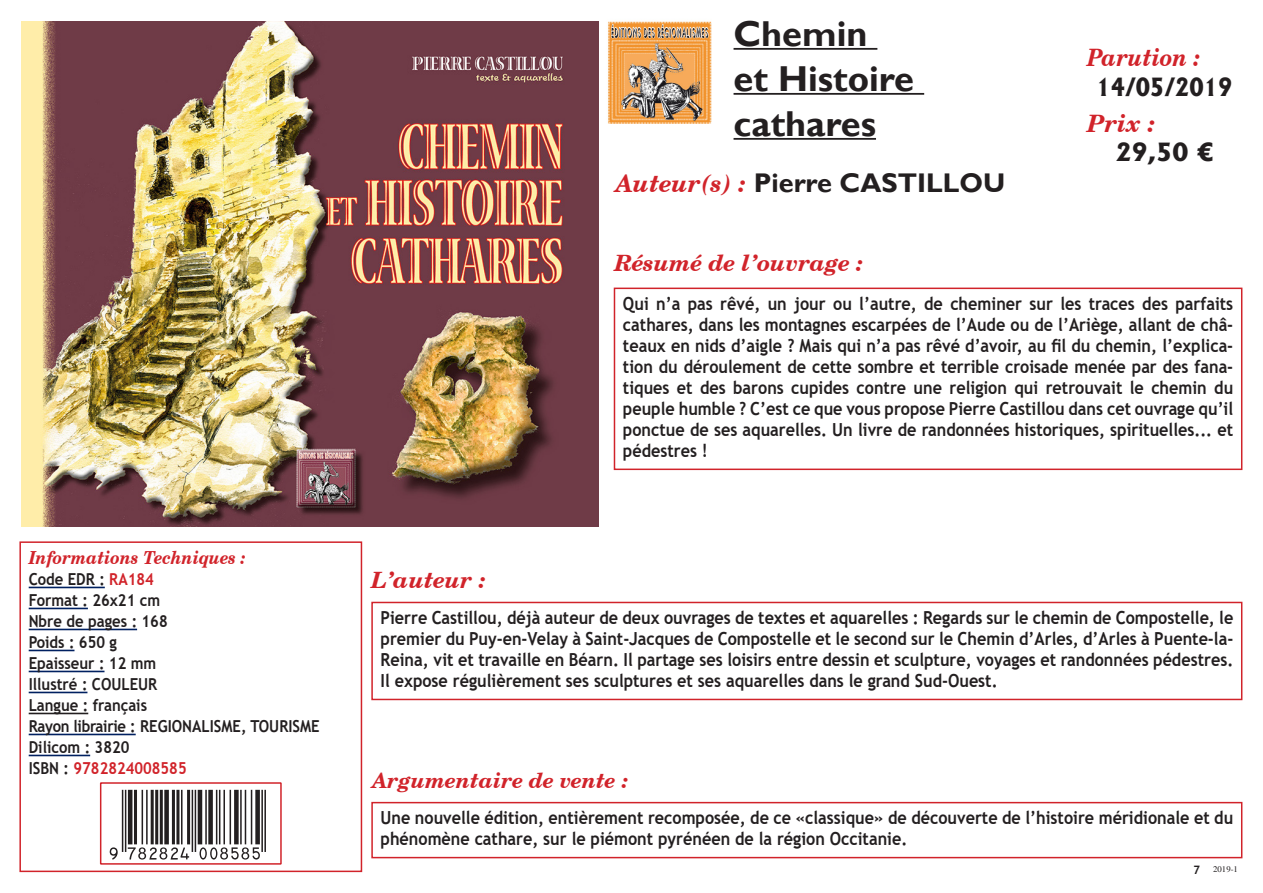
<style>
.page{position:relative;width:1263px;height:893px;background:#fff}
.page>*{position:absolute;margin:0;border:0;box-sizing:border-box;transform-origin:0 0}
.t1{font:700 36px "Gill Sans";color:#231f20}
.t2{font:700 27px "Gill Sans";color:#231f20}
.t3{font:800 24px "Albertus";color:#231f20;scale:.9 1}
.t4{font:italic 700 24px "Century Schoolbook BT";color:#d1232a;scale:.9 1}
.t5{font:800 24px "Albertus";color:#231f20}
.t6{font:italic 700 24px "Century Schoolbook BT";color:#d1232a}
.t7{font:italic 700 22.5px "Century Schoolbook BT";color:#d1232a}
.t8{font:italic 700 21px "Century Schoolbook BT";color:#d1232a}
.Texte_1{font:700 18px/21px "Trebuchet MS";color:#231f20;text-align:justify;scale:.9 1}
.Texte_1-2{font:italic 700 18px "Century Schoolbook BT";color:#d1232a;scale:.9 1}
.Texte_1-3{font:700 16.5px "Trebuchet MS";color:#231f20;scale:.9 1}
.Texte_1-4{font:700 16.5px "Trebuchet MS";color:#d1232a;scale:.9 1}
.t9{font:8.7px "Times";color:#231f20}
.s1{color:#d1232a}
.s2{color:#231f20}
.s3{font-family:"Century Schoolbook BT";font-style:italic;font-size:24px;color:#d1232a}
.s4{font-family:"Trebuchet MS";font-weight:700;font-size:11.55px}
</style>
<div class="page">
<hr style="left:733px;top:48px;width:144px;height:2px;background:#231f20">
<hr style="left:733px;top:93px;width:191px;height:2px;background:#231f20">
<hr style="left:733px;top:138px;width:143px;height:2px;background:#231f20">
<div style="left:19px;top:541px;width:343px;height:331px;border:2px solid #d1232a"></div>
<hr style="left:29px;top:587px;width:76px;height:1px;background:#002060">
<hr style="left:29px;top:608px;width:59px;height:1px;background:#002060">
<hr style="left:29px;top:629px;width:108px;height:1px;background:#002060">
<hr style="left:29px;top:650px;width:45px;height:1px;background:#002060">
<hr style="left:29px;top:671px;width:76px;height:1px;background:#002060">
<hr style="left:29px;top:692px;width:58px;height:1px;background:#002060">
<hr style="left:29px;top:713px;width:59px;height:1px;background:#231f20">
<hr style="left:29px;top:734px;width:107px;height:1px;background:#002060">
<hr style="left:29px;top:755px;width:61px;height:1px;background:#002060">
<div style="left:100px;top:782px;width:182px;height:83px;border:2px solid #d1232a"></div>
<div style="left:614px;top:288px;width:628px;height:182px;border:2px solid #d1232a"></div>
<div style="left:371px;top:602px;width:871px;height:98px;border:2px solid #d1232a"></div>
<img style="left:21px;top:21px;width:577px;height:505px">
<img style="left:608px;top:21px;width:104px;height:103px">
<div style="left:371px;top:802px;width:871px;height:56px;border:2px solid #d1232a"></div>
<p class="Texte_1-2" style="left:29px;top:545px;width:243px">Informations Techniques :</p>
<p class="Texte_1-3" style="left:29px;top:569px;width:141px">Code EDR : <span class="s1">RA184</span></p>
<p class="Texte_1-3" style="left:29px;top:590px;width:148px">Format : 26x21 cm</p>
<p class="Texte_1-3" style="left:29px;top:611px;width:156px">Nbre de pages : 168</p>
<p class="Texte_1-3" style="left:29px;top:632px;width:100px">Poids : 650 g</p>
<p class="Texte_1-3" style="left:29px;top:653px;width:143px">Epaisseur : 12 mm</p>
<p class="Texte_1-3" style="left:29px;top:674px;width:144px">Illustré : COULEUR</p>
<p class="Texte_1-3" style="left:29px;top:695px;width:133px">Langue : français</p>
<p class="Texte_1-3" style="left:29px;top:716px;width:325px">Rayon librairie : REGIONALISME, TOURISME</p>
<p class="Texte_1-3" style="left:29px;top:737px;width:113px">Dilicom : 3820</p>
<p class="Texte_1-4" style="left:29px;top:758px;width:177px"><span class="s2">ISBN :</span> 9782824008585</p>
<p class="t1" style="left:733px;top:13px;width:135px">Chemin</p>
<p class="t1" style="left:733px;top:58px;width:182px">et Histoire</p>
<p class="t1" style="left:733px;top:103px;width:144px">cathares</p>
<p class="t2" style="left:615px;top:167px;width:391px"><span class="s3">Auteur(s) :</span> Pierre CASTILLOU</p>
<p class="t7" style="left:614px;top:247px;width:251px">Résumé de l’ouvrage :</p>
<p class="t4" style="left:1087px;top:41px;width:128px">Parution :</p>
<p class="t3" style="left:1096px;top:72px;width:153px">14/05/2019</p>
<p class="t6" style="left:1087px;top:106px;width:70px">Prix :</p>
<p class="t5" style="left:1116px;top:137px;width:99px">29,50 €</p>
<p class="t7" style="left:371px;top:564px;width:117px">L’auteur :</p>
<p class="Texte_1" style="left:623px;top:293px;width:680px">Qui n’a pas rêvé, un jour ou l’autre, de cheminer sur les traces des parfaits cathares, dans les montagnes escarpées de l’Aude ou de l’Ariège, allant de châ&shy;teaux en nids d’aigle ? Mais qui n’a pas rêvé d’avoir, au fil du chemin, l’explica&shy;tion du déroulement de cette sombre et terrible croisade menée par des fana&shy;tiques et des barons cupides contre une religion qui retrouvait le chemin du peuple humble ? C’est ce que vous propose Pierre Castillou dans cet ouvrage qu’il ponctue de ses aquarelles. Un livre de randonnées historiques, spirituelles... et pédestres !</p>
<p class="Texte_1" style="left:381px;top:607px;width:949px">Pierre Castillou, déjà auteur de deux ouvrages de textes et aquarelles : Regards sur le chemin de Compostelle, le premier du Puy-en-Velay à Saint-Jacques de Compostelle et le second sur le Chemin d’Arles, d’Arles à Puente-la-Reina, vit et travaille en Béarn. Il partage ses loisirs entre dessin et sculpture, voyages et randonnées pédestres.<br>Il expose régulièrement ses sculptures et ses aquarelles dans le grand Sud-Ouest.</p>
<p class="t8" style="left:372px;top:766px;width:258px">Argumentaire de vente :</p>
<p class="Texte_1" style="left:381px;top:807px;width:949px">Une nouvelle édition, entièrement recomposée, de ce «classique» de découverte de l’histoire méridionale et du phénomène cathare, sur le piémont pyrénéen de la région Occitanie.</p>
<p class="t9" style="left:1193px;top:864px;width:46px"><span class="s4">7</span> 2019-1</p>
</div>
